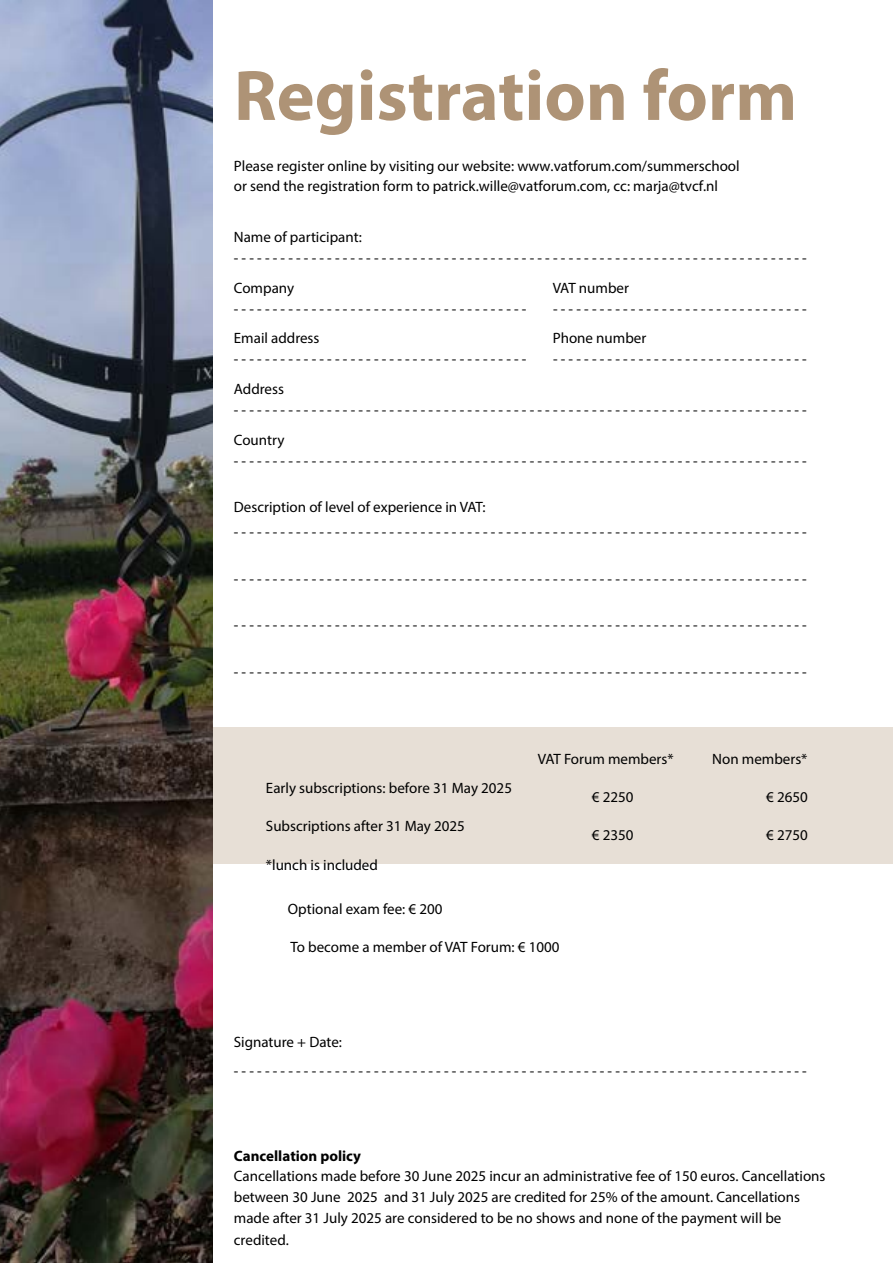
<style>
.page{position:relative;width:893px;height:1263px;background:#fff}
.page>*{position:absolute;margin:0;border:0;box-sizing:border-box;transform-origin:0 0}
.t1{font:700 72px "Myriad Pro";color:#ae9376}
.t2{font:15px/21.3px "Myriad Pro";color:#000}
.t3{font:700 15px "Myriad Pro";color:#000}
</style>
<div class="page">
<div style="left:213px;top:727px;width:680px;height:136px;background:#e7dfd6"></div>
<img style="left:0;top:0;width:213px;height:1263px">
<h1 class="t1" style="left:234px;top:49px;width:565px">Registration form</h1>
<p class="t2" style="left:234px;top:155px;width:507px;line-height:20.4px">Please register online by visiting our website: www.vatforum.com/summerschool or send the registration form to patrick.wille@vatforum.com, cc: marja@tvcf.nl</p>
<p class="t2" style="left:234px;top:227px;width:129px">Name of participant:</p>
<p class="t2" style="left:234px;top:243px;width:574px;line-height:29.5px">- - - - - - - - - - - - - - - - - - - - - - - - - - - - - - - - - - - - - - - - - - - - - - - - - - - - - - - - - - - - - - - - - - - - - - - - - -<br>Company</p>
<p class="t2" style="left:553px;top:277px;width:78px">VAT number</p>
<p class="t2" style="left:234px;top:298px;width:294px">- - - - - - - - - - - - - - - - - - - - - - - - - - - - - - - - - - - - - -</p>
<p class="t2" style="left:553px;top:298px;width:5px">---------------------------------</p>
<p class="t2" style="left:234px;top:328px;width:87px">Email address</p>
<p class="t2" style="left:553px;top:328px;width:95px">Phone number</p>
<p class="t2" style="left:234px;top:349px;width:294px">- - - - - - - - - - - - - - - - - - - - - - - - - - - - - - - - - - - - - -</p>
<p class="t2" style="left:553px;top:349px;width:5px">---------------------------------</p>
<p class="t2" style="left:234px;top:378px;width:52px">Address</p>
<p class="t2" style="left:234px;top:395px;width:574px;line-height:29.5px">- - - - - - - - - - - - - - - - - - - - - - - - - - - - - - - - - - - - - - - - - - - - - - - - - - - - - - - - - - - - - - - - - - - - - - - - - -<br>Country</p>
<p class="t2" style="left:234px;top:450px;width:574px">- - - - - - - - - - - - - - - - - - - - - - - - - - - - - - - - - - - - - - - - - - - - - - - - - - - - - - - - - - - - - - - - - - - - - - - - - -</p>
<p class="t2" style="left:234px;top:496px;width:253px">Description of level of experience in VAT:</p>
<p class="t2" style="left:234px;top:521px;width:574px">- - - - - - - - - - - - - - - - - - - - - - - - - - - - - - - - - - - - - - - - - - - - - - - - - - - - - - - - - - - - - - - - - - - - - - - - - -</p>
<p class="t2" style="left:234px;top:568px;width:574px">- - - - - - - - - - - - - - - - - - - - - - - - - - - - - - - - - - - - - - - - - - - - - - - - - - - - - - - - - - - - - - - - - - - - - - - - - -</p>
<p class="t2" style="left:234px;top:614px;width:574px">- - - - - - - - - - - - - - - - - - - - - - - - - - - - - - - - - - - - - - - - - - - - - - - - - - - - - - - - - - - - - - - - - - - - - - - - - -</p>
<p class="t2" style="left:234px;top:661px;width:574px">- - - - - - - - - - - - - - - - - - - - - - - - - - - - - - - - - - - - - - - - - - - - - - - - - - - - - - - - - - - - - - - - - - - - - - - - - -</p>
<p class="t2" style="left:266px;top:777px;width:248px">Early subscriptions: before 31 May 2025</p>
<p class="t2" style="left:266px;top:815px;width:201px">Subscriptions after 31 May 2025</p>
<p class="t2" style="left:266px;top:854px;width:114px">*lunch is included</p>
<p class="t2" style="left:538px;top:748px;width:137px">VAT Forum members*</p>
<p class="t2" style="left:592px;top:786px;width:43px">€ 2250</p>
<p class="t2" style="left:592px;top:824px;width:43px">€ 2350</p>
<p class="t2" style="left:288px;top:898px;width:156px">Optional exam fee: € 200</p>
<p class="t2" style="left:290px;top:936px;width:271px">To become a member of VAT Forum: € 1000</p>
<p class="t2" style="left:712px;top:748px;width:97px">Non members*</p>
<p class="t2" style="left:766px;top:786px;width:43px">€ 2650</p>
<p class="t2" style="left:766px;top:824px;width:43px">€ 2750</p>
<p class="t2" style="left:234px;top:1031px;width:110px">Signature + Date:</p>
<p class="t2" style="left:234px;top:1060px;width:574px">- - - - - - - - - - - - - - - - - - - - - - - - - - - - - - - - - - - - - - - - - - - - - - - - - - - - - - - - - - - - - - - - - - - - - - - - - -</p>
<p class="t3" style="left:234px;top:1146px;width:129px">Cancellation policy</p>
<p class="t2" style="left:234px;top:1165px;width:593px">Cancellations made before 30 June 2025 incur an administrative fee of 150 euros. Cancellations between 30 June 2025 and 31 July 2025 are credited for 25% of the amount. Cancellations made after 31 July 2025 are considered to be no shows and none of the payment will be credited.</p>
</div>
